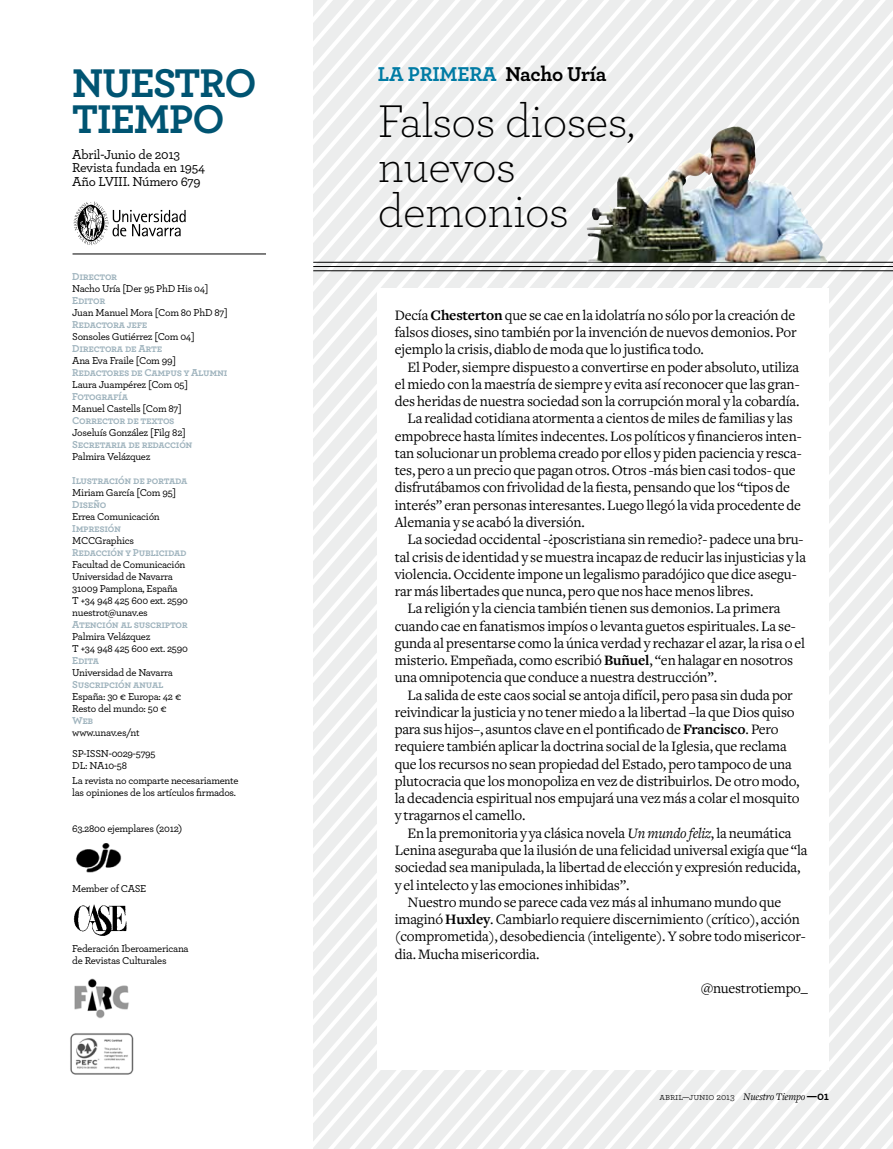
<style>
.page{position:relative;width:893px;height:1149px;background:#fff}
.page>*{position:absolute;margin:0;border:0;box-sizing:border-box;transform-origin:0 0}
.t1{font:300 48px/45px "Archer";letter-spacing:-.01em;color:#000}
.t2{font:700 42px/36px "Archer";letter-spacing:-.025em;color:#005472}
.t3{font:700 21px "Archer";letter-spacing:-.025em;color:#000}
.t4{font:700 21px "Archer";color:#007ba4}
.t5{font:15px/17.2px "Freight Text";letter-spacing:-.01em;color:#000;text-align:justify}
.t6{font:500 13.5px/13.5px "Archer";letter-spacing:-.02em;color:#000}
.t7{font:500 10.5px/12px "Archer";letter-spacing:-.025em;color:#000}
.t8{font:10.5px "Archer Bold SC";letter-spacing:-.025em;color:#a0b4be}
.t9{font:italic 10.5px "Freight Text";letter-spacing:-.01em;color:#000}
.s1{color:#007ba4}
.s2{font-weight:700}
.s3{font-style:italic}
.s4{font-family:"Archer Book SC";font-style:normal;font-size:9.75px}
.s5{font-family:"Archer";font-style:normal;font-size:9.75px}
.s6{font-family:"Archer";font-weight:700;font-style:normal;font-size:12px}
</style>
<div class="page">
<svg style="left:74px;top:201px;width:112px;height:44px"></svg>
<img style="left:76px;top:843px;width:46px;height:30px">
<img style="left:74px;top:978px;width:55px;height:39px">
<img style="left:70px;top:1033px;width:64px;height:42px">
<img style="left:73px;top:904px;width:54px;height:31px">
<hr style="left:73px;top:253px;width:193px;height:1px;background:#000">
<svg style="left:313px;top:0;width:14px;height:1148px"></svg>
<svg style="left:327px;top:0;width:21px;height:1148px"></svg>
<svg style="left:348px;top:0;width:22px;height:1148px"></svg>
<svg style="left:370px;top:0;width:21px;height:1148px"></svg>
<svg style="left:561px;top:0;width:21px;height:1148px"></svg>
<svg style="left:689px;top:0;width:21px;height:1148px"></svg>
<svg style="left:710px;top:0;width:21px;height:1148px"></svg>
<svg style="left:731px;top:0;width:21px;height:1148px"></svg>
<svg style="left:752px;top:0;width:22px;height:1148px"></svg>
<svg style="left:774px;top:0;width:21px;height:1148px"></svg>
<svg style="left:795px;top:0;width:21px;height:1148px"></svg>
<svg style="left:816px;top:0;width:21px;height:1148px"></svg>
<svg style="left:837px;top:0;width:22px;height:1148px"></svg>
<svg style="left:859px;top:0;width:34px;height:1148px"></svg>
<div style="left:378px;top:288px;width:451px;height:781px;background:#fff"></div>
<hr style="left:313px;top:270px;width:580px;height:1px;background:#000">
<hr style="left:313px;top:266px;width:580px;height:1px;background:#000">
<hr style="left:313px;top:262px;width:580px;height:1px;background:#000">
<img style="left:586px;top:126px;width:242px;height:136px">
<h2 class="t2" style="left:72px;top:64px;width:186px">NUESTRO<br>TIEMPO</h2>
<p class="t6" style="left:72px;top:147px;width:134px">Abril-Junio de 2013<br>Revista fundada en 1954<br>Año LVIII. Número 679</p>
<p class="t8" style="left:72px;top:269px;width:46px">Director</p>
<p class="t7" style="left:72px;top:282px;width:138px">Nacho Uría [Der 95 PhD His 04]</p>
<p class="t8" style="left:72px;top:293px;width:35px">Editor</p>
<p class="t7" style="left:72px;top:306px;width:157px">Juan Manuel Mora [Com 80 PhD 87]</p>
<p class="t8" style="left:72px;top:317px;width:77px">Redactora jefe</p>
<p class="t7" style="left:72px;top:330px;width:124px">Sonsoles Gutiérrez [Com 04]</p>
<p class="t8" style="left:72px;top:341px;width:91px">Directora de Arte</p>
<p class="t7" style="left:72px;top:354px;width:105px">Ana Eva Fraile [Com 99]</p>
<p class="t8" style="left:72px;top:365px;width:157px">Redactores de Campus y Alumni</p>
<p class="t7" style="left:72px;top:378px;width:117px">Laura Juampérez [Com 05]</p>
<p class="t8" style="left:72px;top:389px;width:57px">Fotografía</p>
<p class="t7" style="left:72px;top:402px;width:111px">Manuel Castells [Com 87]</p>
<p class="t8" style="left:72px;top:413px;width:104px">Corrector de textos</p>
<p class="t7" style="left:72px;top:426px;width:115px">Joseluís González [Filg 82]</p>
<p class="t8" style="left:72px;top:437px;width:122px">Secretaria de redacción</p>
<p class="t7" style="left:72px;top:450px;width:80px">Palmira Velázquez</p>
<p class="t8" style="left:72px;top:473px;width:117px">Ilustración de portada</p>
<p class="t7" style="left:72px;top:486px;width:105px">Miriam García [Com 95]</p>
<p class="t8" style="left:72px;top:497px;width:36px">Diseño</p>
<p class="t7" style="left:72px;top:510px;width:89px">Errea Comunicación</p>
<p class="t8" style="left:72px;top:521px;width:50px">Impresión</p>
<p class="t7" style="left:72px;top:534px;width:63px">MCCGraphics</p>
<p class="t8" style="left:72px;top:545px;width:116px">Redacción y Publicidad</p>
<p class="t7" style="left:72px;top:558px;width:117px">Facultad de Comunicación<br>Universidad de Navarra<br>31009 Pamplona, España<br>T +34 948 425 600 ext. 2590 nuestrot@unav.es</p>
<p class="t8" style="left:72px;top:617px;width:117px">Atención al suscriptor</p>
<p class="t7" style="left:72px;top:630px;width:117px">Palmira Velázquez<br>T +34 948 425 600 ext. 2590</p>
<p class="t8" style="left:72px;top:653px;width:28px">Edita</p>
<p class="t7" style="left:72px;top:666px;width:102px">Universidad de Navarra</p>
<p class="t8" style="left:72px;top:677px;width:92px">Suscripción anual</p>
<p class="t7" style="left:72px;top:690px;width:110px">España: 30 € Europa: 42 €<br>Resto del mundo: 50 €</p>
<p class="t8" style="left:72px;top:713px;width:23px">Web</p>
<p class="t7" style="left:72px;top:721px;width:85px;line-height:21px">www.unav.es/nt<br>SP-ISSN-0029-5795</p>
<p class="t7" style="left:72px;top:757px;width:168px;line-height:15px">DL: NA10-58<br>La revista no comparte necesariamente</p>
<p class="t7" style="left:72px;top:786px;width:165px">las opiniones de los artículos firmados.</p>
<p class="t7" style="left:72px;top:822px;width:112px">63.2800 ejemplares (2012)</p>
<p class="t7" style="left:72px;top:882px;width:76px">Member of CASE</p>
<p class="t7" style="left:72px;top:942px;width:118px">Federación Iberoamericana de Revistas Culturales</p>
<h3 class="t4" style="left:378px;top:60px;width:44px">LA PRIMER</h3>
<h3 class="t3" style="left:482px;top:60px;width:126px"><span class="s1">A</span> NACHO URÍA</h3>
<h1 class="t1" style="left:378px;top:97px;width:259px">Falsos dioses, nuevos demonios</h1>
<p class="t5" style="left:395px;top:306px;width:403px">Decía <span class="s2">Chesterton</span> que se cae en la idolatría no sólo por la creación de falsos dioses, sino también por la invención de nuevos demonios. Por ejemplo la crisis, diablo de moda que lo justifica todo.</p>
<p class="t5" style="left:407px;top:358px;width:393px">El Poder, siempre dispuesto a convertirse en poder absoluto, utiliza</p>
<p class="t5" style="left:395px;top:375px;width:406px">el miedo con la maestría de siempre y evita así reconocer que las gran-</p>
<p class="t5" style="left:395px;top:393px;width:406px">des heridas de nuestra sociedad son la corrupción moral y la cobardía.</p>
<p class="t5" style="left:407px;top:410px;width:387px">La realidad cotidiana atormenta a cientos de miles de familias y las</p>
<p class="t5" style="left:395px;top:427px;width:408px">empobrece hasta límites indecentes. Los políticos y financieros inten-</p>
<p class="t5" style="left:395px;top:444px;width:408px">tan solucionar un problema creado por ellos y piden paciencia y resca-</p>
<p class="t5" style="left:395px;top:462px;width:402px">tes, pero a un precio que pagan otros. Otros -más bien casi todos- que</p>
<p class="t5" style="left:395px;top:479px;width:397px">disfrutábamos con frivolidad de la fiesta, pensando que los “tipos de</p>
<p class="t5" style="left:395px;top:496px;width:408px">interés” eran personas interesantes. Luego llegó la vida procedente de</p>
<p class="t5" style="left:395px;top:513px;width:192px">Alemania y se acabó la diversión.</p>
<p class="t5" style="left:407px;top:531px;width:397px">La sociedad occidental -¿poscristiana sin remedio?- padece una bru-</p>
<p class="t5" style="left:395px;top:548px;width:413px">tal crisis de identidad y se muestra incapaz de reducir las injusticias y la</p>
<p class="t5" style="left:395px;top:565px;width:403px">violencia. Occidente impone un legalismo paradójico que dice asegu-</p>
<p class="t5" style="left:395px;top:582px;width:360px">rar más libertades que nunca, pero que nos hace menos libres.</p>
<p class="t5" style="left:407px;top:600px;width:374px">La religión y la ciencia también tienen sus demonios. La primera</p>
<p class="t5" style="left:395px;top:617px;width:403px">cuando cae en fanatismos impíos o levanta guetos espirituales. La se-</p>
<p class="t5" style="left:395px;top:634px;width:412px">gunda al presentarse como la única verdad y rechazar el azar, la risa o el</p>
<p class="t5" style="left:395px;top:651px;width:400px">misterio. Empeñada, como escribió <span class="s2">Buñuel</span>, “en halagar en nosotros</p>
<p class="t5" style="left:395px;top:669px;width:324px">una omnipotencia que conduce a nuestra destrucción”.</p>
<p class="t5" style="left:407px;top:686px;width:387px">La salida de este caos social se antoja difícil, pero pasa sin duda por</p>
<p class="t5" style="left:395px;top:703px;width:401px">reivindicar la justicia y no tener miedo a la libertad –la que Dios quiso</p>
<p class="t5" style="left:395px;top:720px;width:385px">para sus hijos–, asuntos clave en el pontificado de <span class="s2">Francisco</span>. Pero</p>
<p class="t5" style="left:395px;top:738px;width:394px">requiere también aplicar la doctrina social de la Iglesia, que reclama</p>
<p class="t5" style="left:395px;top:755px;width:399px">que los recursos no sean propiedad del Estado, pero tampoco de una</p>
<p class="t5" style="left:395px;top:772px;width:406px">plutocracia que los monopoliza en vez de distribuirlos. De otro modo,</p>
<p class="t5" style="left:395px;top:789px;width:406px">la decadencia espiritual nos empujará una vez más a colar el mosquito</p>
<p class="t5" style="left:395px;top:807px;width:132px">y tragarnos el camello.</p>
<p class="t5" style="left:407px;top:824px;width:386px">En la premonitoria y ya clásica novela <span class="s3">Un mundo feliz</span>, la neumática</p>
<p class="t5" style="left:395px;top:841px;width:414px">Lenina aseguraba que la ilusión de una felicidad universal exigía que “la</p>
<p class="t5" style="left:395px;top:858px;width:407px">sociedad sea manipulada, la libertad de elección y expresión reducida,</p>
<p class="t5" style="left:395px;top:876px;width:236px">y el intelecto y las emociones inhibidas”.</p>
<p class="t5" style="left:407px;top:893px;width:375px">Nuestro mundo se parece cada vez más al inhumano mundo que</p>
<p class="t5" style="left:395px;top:910px;width:407px">imaginó <span class="s2">Huxley</span>. Cambiarlo requiere discernimiento (crítico), acción</p>
<p class="t5" style="left:395px;top:927px;width:412px">(comprometida), desobediencia (inteligente). Y sobre todo misericor-</p>
<p class="t5" style="left:395px;top:945px;width:146px">dia. Mucha misericordia.</p>
<p class="t5" style="left:701px;top:979px;width:109px">@nuestrotiempo_</p>
<p class="t9" style="left:660px;top:1090px;width:171px"><span class="s4">abril—junio</span> <span class="s5">2013</span> Nuestro Tiempo <span class="s6">—01</span></p>
</div>
